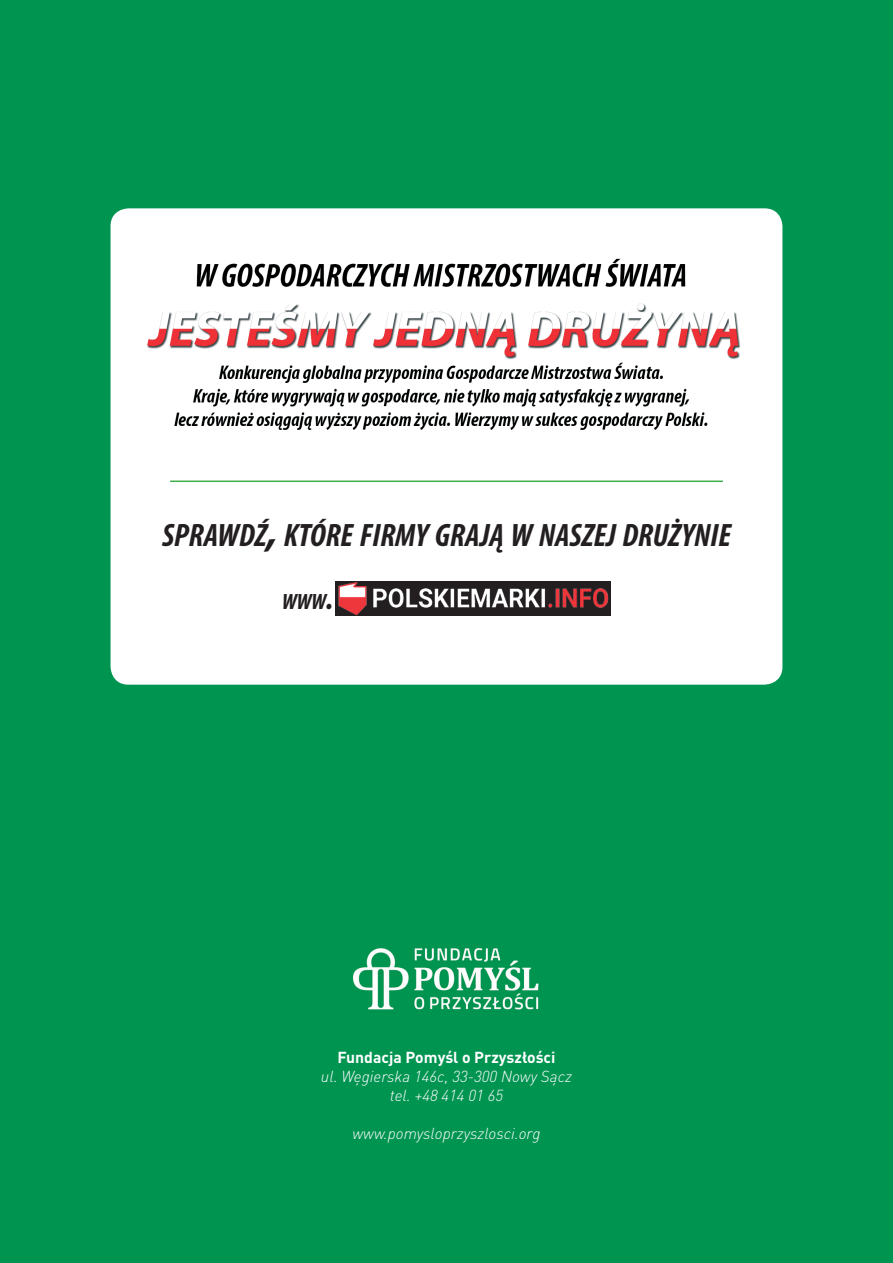
<style>
.page{position:relative;width:893px;height:1263px;background:#009451}
.page>*{position:absolute;margin:0;border:0;box-sizing:border-box;transform-origin:0 0}
.t1{font:italic 700 condensed 32.55px "Myriad Pro";color:#231f20}
.t2{font:italic 700 condensed 22.2px "Myriad Pro";color:#231f20}
.t3{font:italic 300 15.75px/18.9px "DIN Pro";color:#fff;text-align:center}
.t4{font:700 15.75px "DIN Pro";color:#fff}
.s1{font-size:46.5px}
.s2{font-size:31.8px}
</style>
<div class="page">
<div style="left:111px;top:208px;width:671px;height:477px;background:#fff;border-radius:18px"></div>
<img style="left:353px;top:948px;width:186px;height:62px">
<img style="left:147px;top:258px;width:594px;height:172px">
<img style="left:335px;top:581px;width:276px;height:34px">
<hr style="left:170px;top:480px;width:553px;height:2px;background:#40ae49">
<h1 class="t1" style="left:162px;top:515px;width:570px">SPRAWDŹ<span class="s1">,</span> KTÓRE FIRMY GRAJĄ W NASZEJ DRUŻYNIE</h1>
<h2 class="t2" style="left:282px;top:588px;width:53px">WWW<span class="s2">.</span></h2>
<p class="t4" style="left:337px;top:1044px;width:220px">Fundacja Pomyśl o Przyszłości</p>
<p class="t3" style="left:321px;top:1066px;width:252px">ul. Węgierska 146c, 33-300 Nowy Sącz tel. +48 414 01 65</p>
<p class="t3" style="left:352px;top:1123px;width:190px">www.pomysloprzyszlosci.org</p>
</div>
